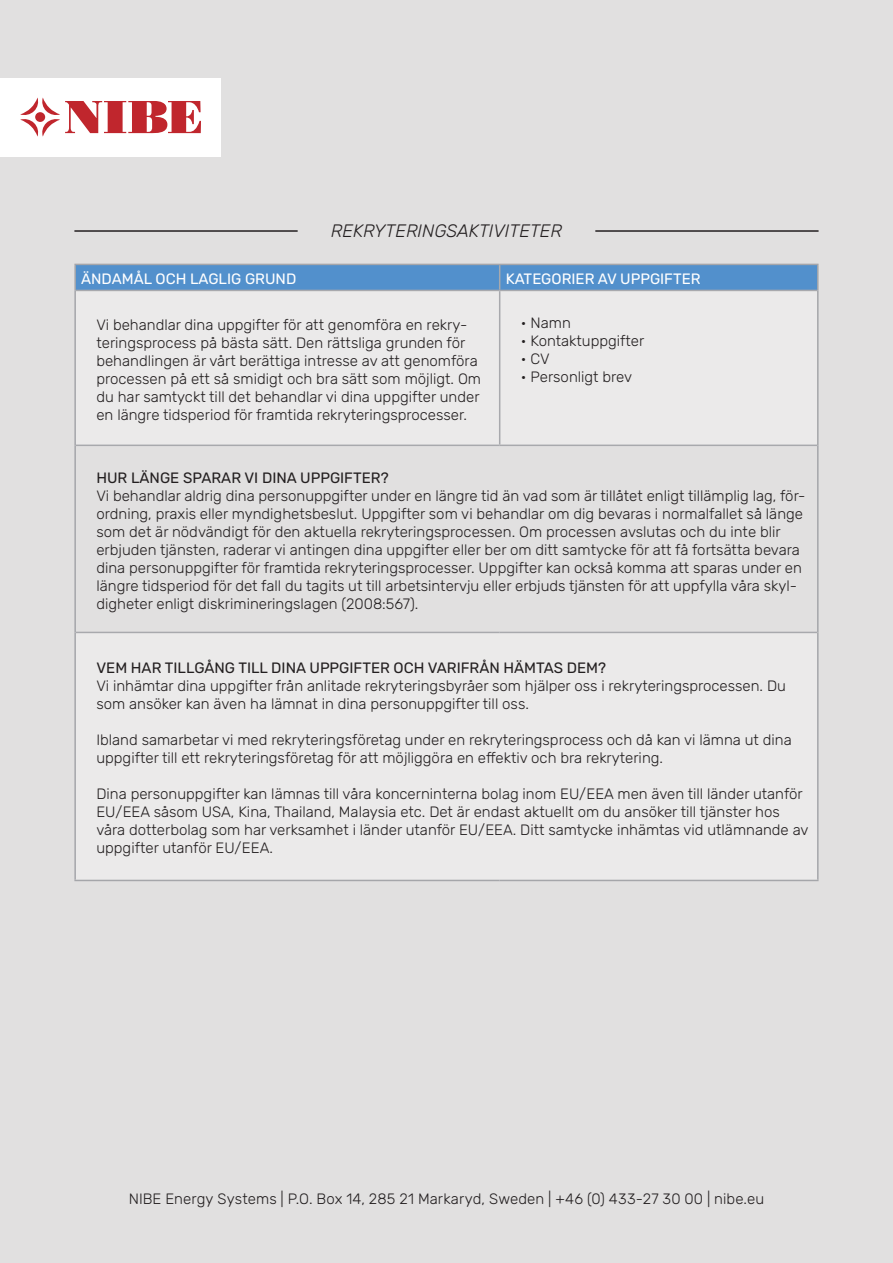
<style>
.page{position:relative;width:893px;height:1263px;background:#e1e0e0}
.page>*{position:absolute;margin:0;border:0;box-sizing:border-box;transform-origin:0 0}
.t1{font:italic 300 18px "Rubik";color:#231f20}
.t2{font:300 15px/18px "Rubik";color:#231f20}
.t3{font:15px "Rubik";color:#231f20}
.t4{font:15px "Rubik";color:#fff}
</style>
<div class="page">
<div style="left:2px;top:78px;width:219px;height:78px;background:#fff"></div>
<svg style="left:20px;top:98px;width:181px;height:39px"></svg>
<div style="left:76px;top:291px;width:741px;height:154px;background:#ebeaea"></div>
<div style="left:75px;top:632px;width:743px;height:248px;background:#ebeaea"></div>
<hr style="left:74px;top:264px;width:426px;height:1px;background:#a5a6aa">
<hr style="left:74px;top:265px;width:2px;height:25px;background:#a5a6aa">
<hr style="left:500px;top:264px;width:319px;height:1px;background:#a5a6aa">
<hr style="left:817px;top:265px;width:2px;height:25px;background:#a5a6aa">
<hr style="left:74px;top:290px;width:2px;height:155px;background:#a5a6aa">
<hr style="left:817px;top:290px;width:2px;height:155px;background:#a5a6aa">
<hr style="left:74px;top:445px;width:2px;height:187px;background:#a5a6aa">
<hr style="left:74px;top:632px;width:2px;height:248px;background:#a5a6aa">
<hr style="left:74px;top:880px;width:426px;height:1px;background:#a5a6aa">
<hr style="left:500px;top:880px;width:319px;height:1px;background:#a5a6aa">
<svg style="left:75px;top:265px;width:743px;height:25px;background:#5390cb"></svg>
<hr style="left:76px;top:290px;width:424px;height:1px;background:#a8a9ad">
<hr style="left:500px;top:290px;width:317px;height:1px;background:#a8a9ad">
<hr style="left:499px;top:291px;width:1px;height:154px;background:#a8a9ad">
<hr style="left:76px;top:445px;width:424px;height:1px;background:#a8a9ad">
<hr style="left:500px;top:445px;width:317px;height:1px;background:#a8a9ad">
<hr style="left:76px;top:632px;width:424px;height:1px;background:#a8a9ad">
<hr style="left:500px;top:632px;width:317px;height:1px;background:#a8a9ad">
<hr style="left:817px;top:445px;width:2px;height:187px;background:#a5a6aa">
<hr style="left:817px;top:632px;width:2px;height:248px;background:#a5a6aa">
<hr style="left:74px;top:230px;width:224px;height:2px;background:#231f20">
<hr style="left:595px;top:230px;width:224px;height:2px;background:#231f20">
<p class="t1" style="left:331px;top:221px;width:233px">REKRYTERINGSAKTIVITETER</p>
<p class="t4" style="left:81px;top:271px;width:217px">ÄNDAMÅL OCH LAGLIG GRUND</p>
<p class="t4" style="left:506px;top:271px;width:196px">KATEGORIER AV UPPGIFTER</p>
<p class="t2" style="left:96px;top:316px;width:386px">Vi behandlar dina uppgifter för att genomföra en rekry&shy;teringsprocess på bästa sätt. Den rättsliga grunden för behandlingen är vårt berättiga intresse av att genomföra processen på ett så smidigt och bra sätt som möjligt. Om du har samtyckt till det behandlar vi dina uppgifter under en längre tidsperiod för framtida rekryteringsprocesser.</p>
<p class="t2" style="left:521px;top:315px;width:51px">• Namn</p>
<p class="t2" style="left:521px;top:333px;width:125px">• Kontaktuppgifter</p>
<p class="t2" style="left:521px;top:351px;width:30px">• CV</p>
<p class="t2" style="left:521px;top:369px;width:113px">• Personligt brev</p>
<p class="t3" style="left:96px;top:469px;width:294px">HUR LÄNGE SPARAR VI DINA UPPGIFTER?</p>
<p class="t2" style="left:96px;top:487px;width:710px">Vi behandlar aldrig dina personuppgifter under en längre tid än vad som är tillåtet enligt tillämplig lag, för&shy;ordning, praxis eller myndighetsbeslut. Uppgifter som vi behandlar om dig bevaras i normalfallet så länge som det är nödvändigt för den aktuella rekryteringsprocessen. Om processen avslutas och du inte blir erbjuden tjänsten, raderar vi antingen dina uppgifter eller ber om ditt samtycke för att få fortsätta bevara dina personuppgifter för framtida rekryteringsprocesser. Uppgifter kan också komma att sparas under en längre tidsperiod för det fall du tagits ut till arbetsintervju eller erbjuds tjänsten för att uppfylla våra skyl&shy;digheter enligt diskrimineringslagen (2008:567).</p>
<p class="t3" style="left:96px;top:660px;width:511px">VEM HAR TILLGÅNG TILL DINA UPPGIFTER OCH VARIFRÅN HÄMTAS DEM?</p>
<p class="t2" style="left:96px;top:678px;width:691px">Vi inhämtar dina uppgifter från anlitade rekryteringsbyråer som hjälper oss i rekryteringsprocessen. Du som ansöker kan även ha lämnat in dina personuppgifter till oss.</p>
<p class="t2" style="left:96px;top:732px;width:697px">Ibland samarbetar vi med rekryteringsföretag under en rekryteringsprocess och då kan vi lämna ut dina uppgifter till ett rekryteringsföretag för att möjliggöra en effektiv och bra rekrytering.</p>
<p class="t2" style="left:96px;top:786px;width:714px">Dina personuppgifter kan lämnas till våra koncerninterna bolag inom EU/EEA men även till länder utanför EU/EEA såsom USA, Kina, Thailand, Malaysia etc. Det är endast aktuellt om du ansöker till tjänster hos våra dotterbolag som har verksamhet i länder utanför EU/EEA. Ditt samtycke inhämtas vid utlämnande av uppgifter utanför EU/EEA.</p>
<p class="t2" style="left:129px;top:1190px;width:637px">NIBE Energy Systems | P.O. Box 14, 285 21 Markaryd, Sweden | +46 (0) 433-27 30 00 | nibe.eu</p>
</div>
